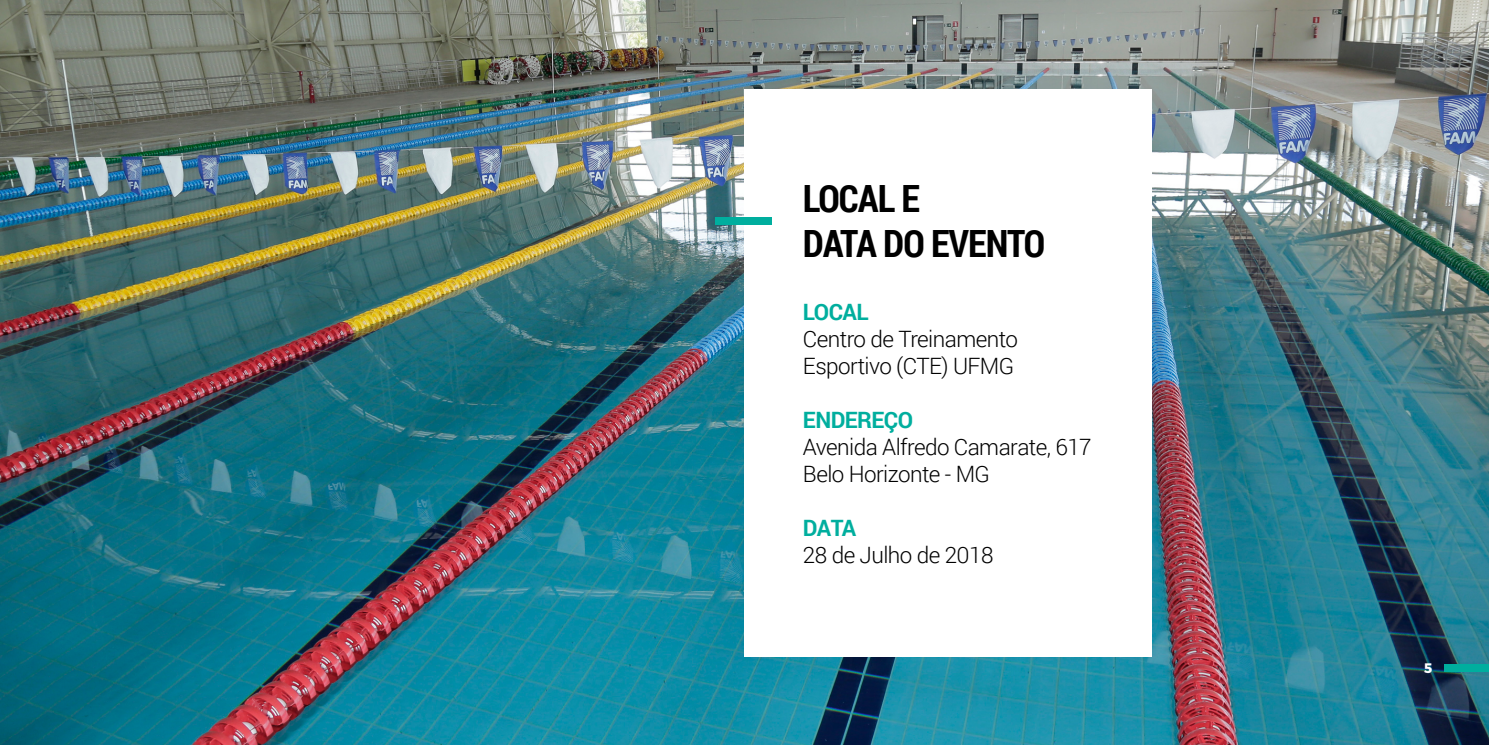
<style>
.page{position:relative;width:1489px;height:745px;background:#fff}
.page>*{position:absolute;margin:0;border:0;box-sizing:border-box;transform-origin:0 0}
.t1{font:700 37.5px/45px "Roboto Condensed";letter-spacing:-.025em;color:#000}
.t2{font:300 22.5px/27px "Roboto";letter-spacing:-.025em;color:#000}
.t3{font:700 22.5px "Roboto";letter-spacing:-.025em;color:#00ae9e}
.t4{font:700 13.75px "Montserrat";color:#fff}
</style>
<div class="page">
<img style="left:0;top:0;width:1488px;height:744px">
<div style="left:744px;top:89px;width:408px;height:567px;background:#fff"></div>
<div style="left:715px;top:217px;width:57px;height:7px;background:#00ae9e"></div>
<div style="left:1443px;top:664px;width:45px;height:7px;background:#00ae9e"></div>
<h1 class="t1" style="left:803px;top:174px;width:244px">LOCAL E<br>DATA DO EVENTO</h1>
<p class="t3" style="left:803px;top:295px;width:67px">LOCAL</p>
<p class="t2" style="left:803px;top:324px;width:216px">Centro de Treinamento<br>Esportivo (CTE) UFMG</p>
<p class="t3" style="left:803px;top:403px;width:112px">ENDEREÇO</p>
<p class="t2" style="left:803px;top:432px;width:290px">Avenida Alfredo Camarate, 617<br>Belo Horizonte - MG</p>
<p class="t3" style="left:803px;top:511px;width:55px">DATA</p>
<p class="t2" style="left:803px;top:540px;width:192px">28 de Julho de 2018</p>
<p class="t4" style="left:1423px;top:656px;width:10px">5</p>
</div>
